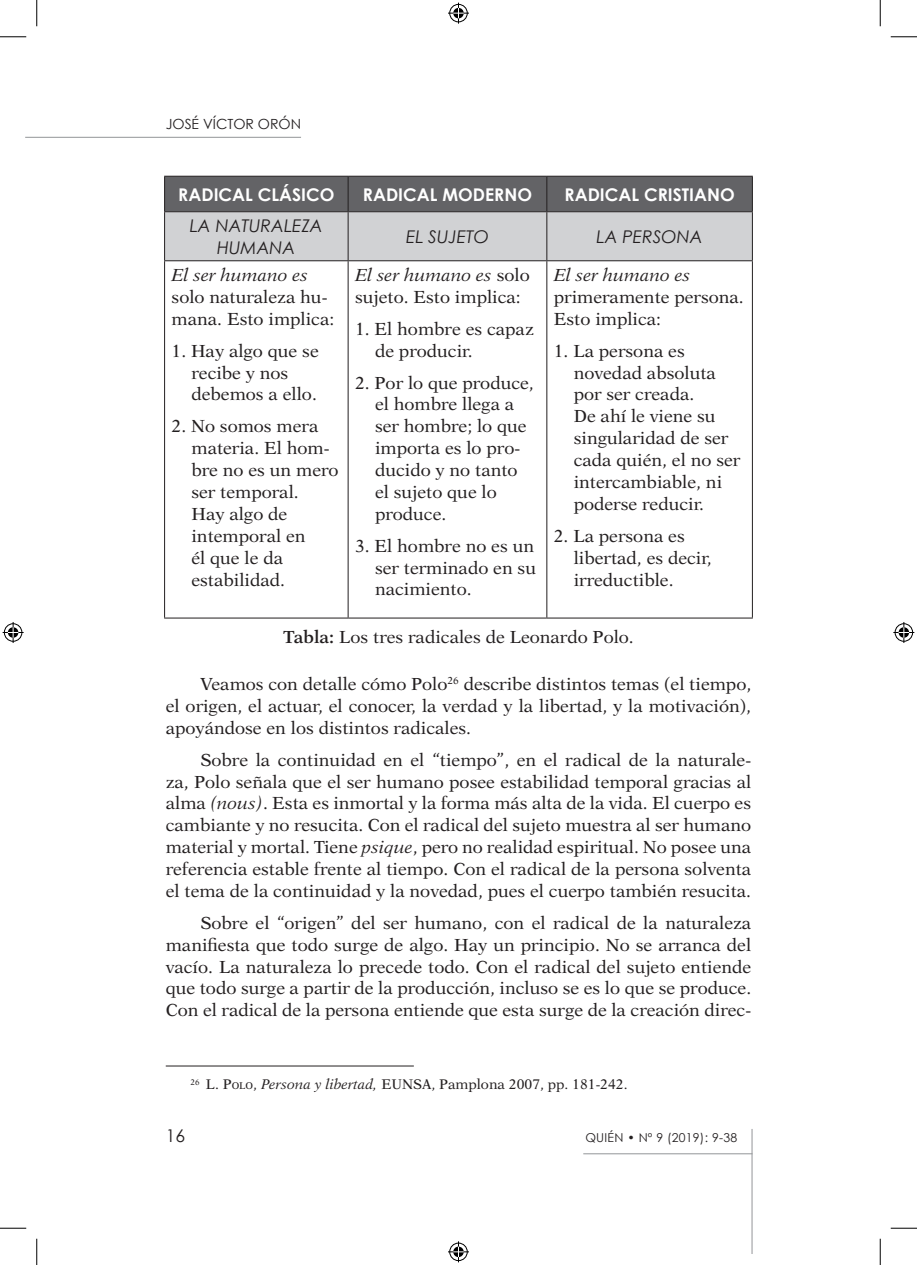
<style>
.page{position:relative;width:917px;height:1265px;background:#fff}
.page>*{position:absolute;margin:0;border:0;box-sizing:border-box;transform-origin:0 0}
.t1{font:17.5px/21.9px "New Aster LT Std";color:#231f20}
.t2{font:700 17.5px "Century Gothic";color:#fff}
.t3{font:italic 17.5px/21.9px "Century Gothic";color:#231f20;text-align:center}
.t4{font:italic 17.5px "New Aster LT Std";color:#231f20}
.t5{font:17.5px "Century Gothic";color:#231f20}
.t6{font:14px "New Aster LT Std";color:#231f20}
.t7{font:14px "Century Gothic";color:#231f20}
.t8{font:12.25px "Century Gothic";letter-spacing:.02em;color:#231f20}
.s1{font-style:italic}
.s2{font-weight:600}
.s3{font-style:inherit}
.s4{font-size:9.8px}
</style>
<div class="page">
<hr style="left:583px;top:1153px;width:169px;height:1px;background:#939598">
<hr style="left:25px;top:137px;width:276px;height:1px;background:#939598">
<hr style="left:751px;top:1128px;width:1px;height:124px;background:#939598">
<svg style="left:165px;top:177px;width:587px;height:83px;background:#a2a3a5"></svg>
<hr style="left:164px;top:176px;width:184px;height:1px;background:#231f20">
<hr style="left:164px;top:177px;width:1px;height:34px;background:#231f20">
<hr style="left:348px;top:176px;width:199px;height:1px;background:#231f20">
<hr style="left:348px;top:177px;width:1px;height:34px;background:#231f20">
<hr style="left:547px;top:176px;width:206px;height:1px;background:#231f20">
<hr style="left:546px;top:177px;width:1px;height:34px;background:#231f20">
<hr style="left:752px;top:177px;width:1px;height:34px;background:#231f20">
<hr style="left:164px;top:211px;width:184px;height:1px;background:#231f20">
<hr style="left:164px;top:212px;width:1px;height:48px;background:#231f20">
<hr style="left:348px;top:211px;width:199px;height:1px;background:#231f20">
<hr style="left:348px;top:212px;width:1px;height:48px;background:#231f20">
<hr style="left:547px;top:211px;width:206px;height:1px;background:#231f20">
<hr style="left:546px;top:212px;width:1px;height:48px;background:#231f20">
<hr style="left:752px;top:212px;width:1px;height:48px;background:#231f20">
<hr style="left:164px;top:260px;width:184px;height:1px;background:#231f20">
<hr style="left:164px;top:261px;width:1px;height:356px;background:#231f20">
<hr style="left:348px;top:260px;width:199px;height:1px;background:#231f20">
<hr style="left:348px;top:261px;width:1px;height:356px;background:#231f20">
<hr style="left:547px;top:260px;width:206px;height:1px;background:#231f20">
<hr style="left:546px;top:261px;width:1px;height:356px;background:#231f20">
<hr style="left:752px;top:261px;width:1px;height:356px;background:#231f20">
<hr style="left:164px;top:617px;width:184px;height:1px;background:#231f20">
<hr style="left:348px;top:617px;width:199px;height:1px;background:#231f20">
<hr style="left:547px;top:617px;width:206px;height:1px;background:#231f20">
<hr style="left:166px;top:1065px;width:248px;height:1px;background:#231f20">
<svg style="left:0;top:36px;width:26px;height:1px"></svg>
<svg style="left:891px;top:36px;width:26px;height:1px"></svg>
<svg style="left:0;top:1227px;width:26px;height:1px"></svg>
<svg style="left:891px;top:1227px;width:26px;height:1px"></svg>
<svg style="left:36px;top:0;width:1px;height:26px"></svg>
<svg style="left:36px;top:1238px;width:1px;height:26px"></svg>
<svg style="left:880px;top:0;width:1px;height:26px"></svg>
<svg style="left:880px;top:1238px;width:1px;height:26px"></svg>
<svg style="left:448px;top:3px;width:21px;height:21px"></svg>
<svg style="left:448px;top:1241px;width:21px;height:20px"></svg>
<svg style="left:3px;top:622px;width:21px;height:21px"></svg>
<svg style="left:893px;top:622px;width:21px;height:21px"></svg>
<p class="t7" style="left:166px;top:114px;width:137px">JOSÉ VÍCTOR ORÓN</p>
<p class="t2" style="left:178px;top:181px;width:158px">RADICAL CLÁSICO</p>
<p class="t2" style="left:363px;top:181px;width:171px">RADICAL MODERNO</p>
<p class="t2" style="left:564px;top:181px;width:172px">RADICAL CRISTIANO</p>
<p class="t3" style="left:190px;top:214px;width:135px">LA NATURALEZA<br>HUMANA</p>
<p class="t3" style="left:406px;top:225px;width:84px">EL SUJETO</p>
<p class="t3" style="left:596px;top:225px;width:108px">LA PERSONA</p>
<p class="t4" style="left:172px;top:265px;width:138px">El ser humano es</p>
<p class="t1" style="left:172px;top:286px;width:164px">solo naturaleza hu&shy;mana. Esto implica:</p>
<p class="t1" style="left:191px;top:340px;width:129px;text-indent:-20px">1. Hay algo que se recibe y nos debemos a ello.</p>
<p class="t1" style="left:191px;top:415px;width:149px;text-indent:-20px">2. No somos mera materia. El hom&shy;bre no es un mero ser temporal.<br>Hay algo de intemporal en<br>él que le da estabilidad.</p>
<p class="t1" style="left:355px;top:264px;width:176px"><span class="s1">El ser humano es</span> solo sujeto. Esto implica:</p>
<p class="t1" style="left:375px;top:318px;width:160px;text-indent:-20px">1. El hombre es capaz de producir.</p>
<p class="t1" style="left:375px;top:371px;width:160px;text-indent:-20px">2. Por lo que produce, el hombre llega a ser hombre; lo que importa es lo pro&shy;ducido y no tanto el sujeto que lo produce.</p>
<p class="t1" style="left:375px;top:534px;width:163px;text-align:justify;text-indent:-20px">3. El hombre no es un ser terminado en su nacimiento.</p>
<p class="t4" style="left:554px;top:265px;width:138px">El ser humano es</p>
<p class="t1" style="left:554px;top:286px;width:191px">primeramente persona.<br>Esto implica:</p>
<p class="t1" style="left:574px;top:340px;width:168px;text-indent:-20px">1. La persona es novedad absoluta por ser creada.<br>De ahí le viene su singularidad de ser cada quién, el no ser intercambiable, ni poderse reducir.</p>
<p class="t1" style="left:574px;top:524px;width:140px;text-indent:-20px">2. La persona es libertad, es decir, irreductible.</p>
<p class="t1" style="left:283px;top:626px;width:352px"><span class="s2">Tabla:</span> Los tres radicales de Leonardo Polo.</p>
<p class="t1" style="left:166px;top:673px;width:587px;text-align:justify;text-indent:35px">Veamos con detalle cómo Polo<sup>26</sup> describe distintos temas (el tiempo, el origen, el actuar, el conocer, la verdad y la libertad, y la motivación), apoyándose en los distintos radicales.</p>
<p class="t1" style="left:166px;top:748px;width:587px;text-align:justify;text-indent:35px">Sobre la continuidad en el “tiempo”, en el radical de la naturale&shy;za, Polo señala que el ser humano posee estabilidad temporal gracias al alma <span class="s1">(nous)</span>. Esta es inmortal y la forma más alta de la vida. El cuerpo es cambiante y no resucita. Con el radical del sujeto muestra al ser humano material y mortal. Tiene <span class="s1">psique</span>, pero no realidad espiritual. No posee una referencia estable frente al tiempo. Con el radical de la persona solventa el tema de la continuidad y la novedad, pues el cuerpo también resucita.</p>
<p class="t1" style="left:166px;top:911px;width:587px;text-align:justify;text-indent:35px">Sobre el “origen” del ser humano, con el radical de la naturaleza manifiesta que todo surge de algo. Hay un principio. No se arranca del vacío. La naturaleza lo precede todo. Con el radical del sujeto entiende que todo surge a partir de la producción, incluso se es lo que se produce.<br>Con el radical de la persona entiende que esta surge de la creación direc-</p>
<p class="t6" style="left:191px;top:1075px;width:438px"><sup>26</sup> <span class="s3">L. P</span><span class="s4">olo</span>, <span class="s1">Persona y libertad,</span> EUNSA, Pamplona 2007, pp. 181-242.</p>
<p class="t5" style="left:166px;top:1123px;width:21px">16</p>
<p class="t8" style="left:585px;top:1128px;width:153px">QUIÉN • Nº 9 (2019): 9-38</p>
</div>
